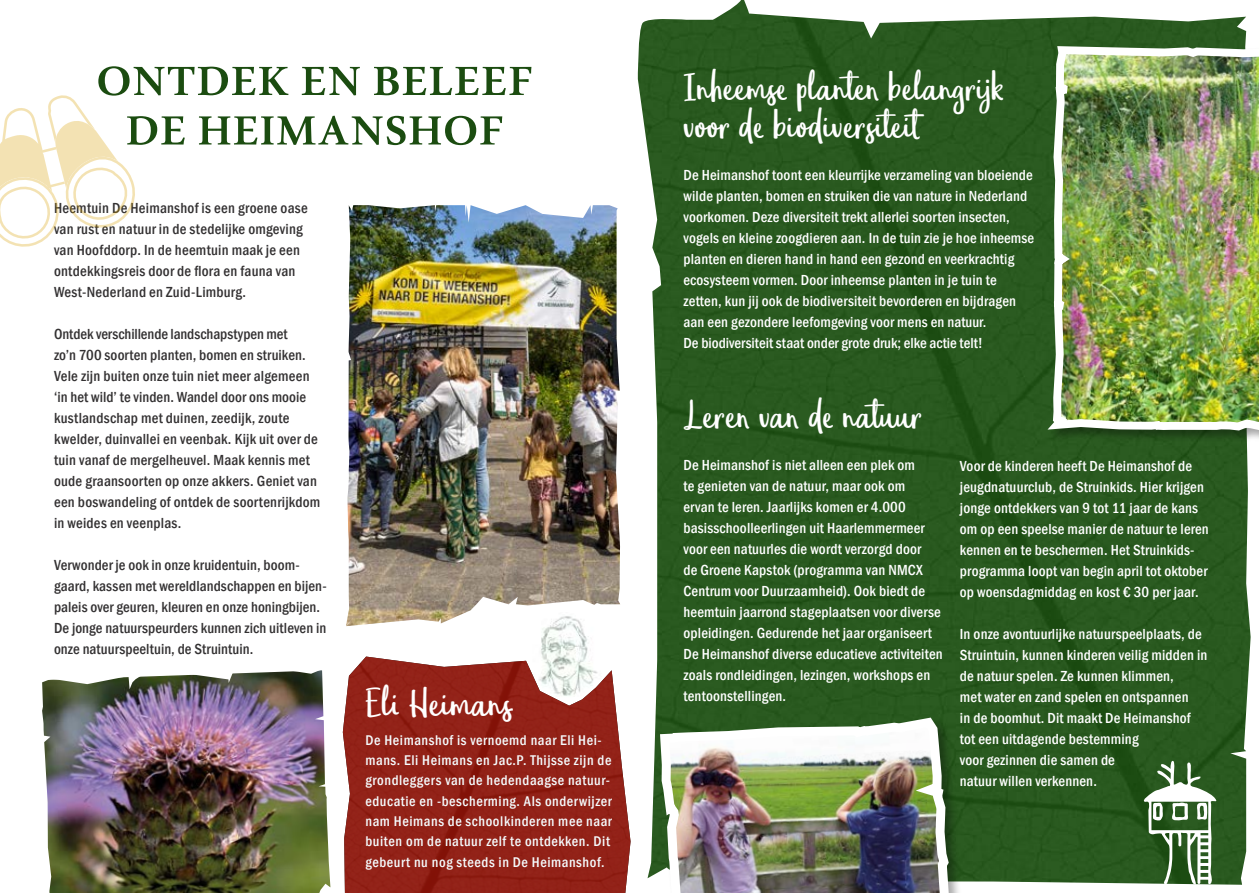
<style>
.page{position:relative;width:1259px;height:893px;background:#fff}
.page>*{position:absolute;margin:0;border:0;box-sizing:border-box;transform-origin:0 0}
.t1{font:700 60px/49.5px "Microsoft Uighur";letter-spacing:.03em;color:#1b4c10;text-align:center}
.t2{font:44.85px "Eufoniem One";color:#fff}
.t3{font:43.5px/37.5px "Eufoniem One";color:#fff}
.t4{font:500 condensed 15px/21px "Franklin Gothic";letter-spacing:.01em;color:#fff}
.t5{font:500 condensed 15px/21px "Franklin Gothic";letter-spacing:.01em;color:#333132}
.t6{font:500 condensed 14.4px/20.2px "Franklin Gothic";letter-spacing:.04em;color:#f5fbfd}
</style>
<div class="page">
<img style="left:638px;top:0;width:612px;height:885px">
<div style="left:658px;top:716px;width:307px;height:177px;background:#000;opacity:.35"></div>
<img style="left:655px;top:713px;width:301px;height:180px">
<img style="left:1038px;top:26px;width:221px;height:409px">
<svg style="left:1141px;top:760px;width:76px;height:125px"></svg>
<img style="left:346px;top:205px;width:274px;height:421px">
<svg style="left:0;top:95px;width:135px;height:152px"></svg>
<img style="left:42px;top:670px;width:301px;height:223px">
<img style="left:525px;top:612px;width:79px;height:45px">
<img style="left:343px;top:657px;width:287px;height:236px">
<h1 class="t1" style="left:97px;top:61px;width:437px">ONTDEK EN BELEEF<br>DE HEIMANSHOF</h1>
<p class="t5" style="left:54px;top:197px;width:255px">Heemtuin De Heimanshof is een groene oase van rust en natuur in de stedelijke omgeving van Hoofddorp. In de heemtuin maak je een ontdekkingsreis door de flora en fauna van West-Nederland en Zuid-Limburg.</p>
<p class="t5" style="left:54px;top:323px;width:268px">Ontdek verschillende landschapstypen met<br>zo’n 700 soorten planten, bomen en struiken.<br>Vele zijn buiten onze tuin niet meer algemeen ‘in het wild’ te vinden. Wandel door ons mooie kustlandschap met duinen, zeedijk, zoute kwelder, duinvallei en veenbak. Kijk uit over de tuin vanaf de mergelheuvel. Maak kennis met oude graansoorten op onze akkers. Geniet van een boswandeling of ontdek de soortenrijkdom in weides en veenplas.</p>
<p class="t5" style="left:54px;top:554px;width:274px">Verwonder je ook in onze kruidentuin, boom&shy;gaard, kassen met wereldlandschappen en bijen&shy;paleis over geuren, kleuren en onze honingbijen.<br>De jonge natuurspeurders kunnen zich uitleven in onze natuurspeeltuin, de Struintuin.</p>
<h2 class="t2" style="left:365px;top:680px;width:148px">Eli Heimans</h2>
<p class="t6" style="left:365px;top:730px;width:248px">De Heimanshof is vernoemd naar Eli Hei&shy;mans. Eli Heimans en Jac.P. Thijsse zijn de grondleggers van de hedendaagse natuur&shy;educatie en -bescherming. Als onderwijzer nam Heimans de schoolkinderen mee naar buiten om de natuur zelf te ontdekken. Dit gebeurt nu nog steeds in De Heimanshof.</p>
<h3 class="t3" style="left:683px;top:72px;width:322px">Inheemse planten belangrijk voor de biodiversiteit</h3>
<p class="t4" style="left:683px;top:164px;width:352px">De Heimanshof toont een kleurrijke verzameling van bloeiende wilde planten, bomen en struiken die van nature in Nederland voorkomen. Deze diversiteit trekt allerlei soorten insecten, vogels en kleine zoogdieren aan. In de tuin zie je hoe inheemse planten en dieren hand in hand een gezond en veerkrachtig ecosysteem vormen. Door inheemse planten in je tuin te zetten, kun jij ook de biodiversiteit bevorderen en bijdragen aan een gezondere leefomgeving voor mens en natuur.<br>De biodiversiteit staat onder grote druk; elke actie telt!</p>
<h3 class="t3" style="left:683px;top:399px;width:240px">Leren van de natuur</h3>
<p class="t4" style="left:683px;top:454px;width:261px">De Heimanshof is niet alleen een plek om<br>te genieten van de natuur, maar ook om<br>ervan te leren. Jaarlijks komen er 4.000 basisschoolleerlingen uit Haarlemmermeer voor een natuurles die wordt verzorgd door<br>de Groene Kapstok (programma van NMCX Centrum voor Duurzaamheid). Ook biedt de heemtuin jaarrond stageplaatsen voor diverse opleidingen. Gedurende het jaar organiseert De Heimanshof diverse educatieve activiteiten zoals rondleidingen, lezingen, workshops en tentoonstellingen.</p>
<p class="t4" style="left:960px;top:455px;width:250px">Voor de kinderen heeft De Heimanshof de jeugdnatuurclub, de Struinkids. Hier krijgen jonge ontdekkers van 9 tot 11 jaar de kans om op een speelse manier de natuur te leren kennen en te beschermen. Het Struinkids&shy;programma loopt van begin april tot oktober op woensdagmiddag en kost € 30 per jaar.</p>
<p class="t4" style="left:960px;top:623px;width:249px">In onze avontuurlijke natuurspeelplaats, de Struintuin, kunnen kinderen veilig midden in de natuur spelen. Ze kunnen klimmen,<br>met water en zand spelen en ontspannen<br>in de boomhut. Dit maakt De Heimanshof tot een uitdagende bestemming<br>voor gezinnen die samen de<br>natuur willen verkennen.</p>
</div>
